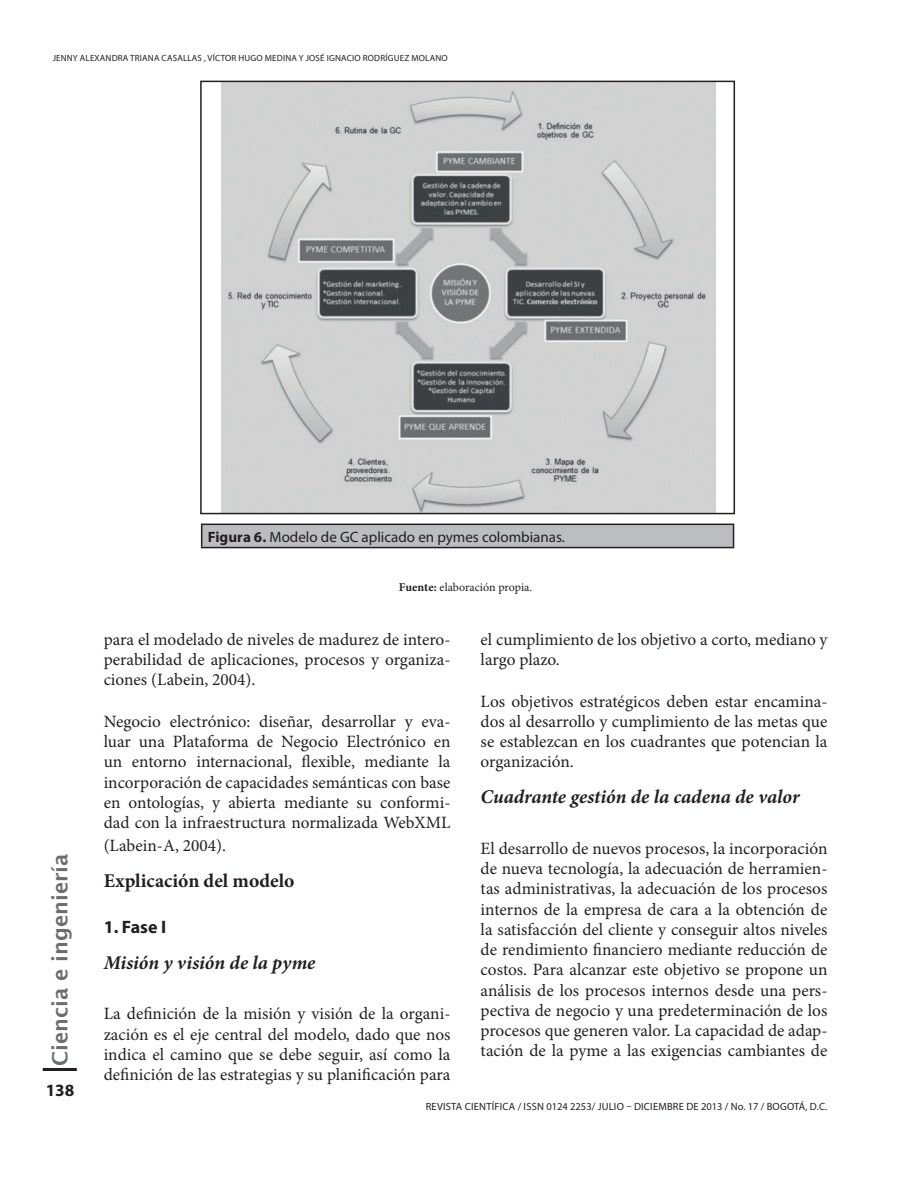
<style>
.page{position:relative;width:910px;height:1186px;background:#fff}
.page>*{position:absolute;margin:0;border:0;box-sizing:border-box;transform-origin:0 0}
.t1{font:600 21px "Lucida Sans";color:#6c6d70}
.TITULO_3{font:italic 700 19.5px "Minion Pro";letter-spacing:-.005em;color:#231f20}
.TITULO_2{font:700 19.5px "Minion Pro";color:#231f20}
._3{font:700 18px "Myriad Pro";color:#231f20}
.TEXTO11{font:17.25px/20.2px "Minion Pro";color:#231f20;text-align:justify}
.t2{font:700 17.25px "Myriad Pro";color:#231f20}
._5TC{font:15px "Myriad Pro";color:#231f20}
.fuente_figura{font:12px "Minion Pro";letter-spacing:-.005em;color:#231f20}
.t3{font:10.5px "Myriad Pro";letter-spacing:.02em;color:#231f20}
.t4{font:9px "Myriad Pro";letter-spacing:.02em;color:#231f20}
.s1{font-weight:700}
</style>
<div class="page">
<div style="left:43px;top:1068px;width:34px;height:3px;border:2px solid #231f20"></div>
<img style="left:221px;top:84px;width:493px;height:427px">
<div style="left:200px;top:81px;width:534px;height:433px;border:2px solid #231f20"></div>
<div style="left:201px;top:524px;width:532px;height:23px;background:#bcbdc0"></div>
<hr style="left:201px;top:523px;width:533px;height:2px;background:#231f20">
<svg style="left:201px;top:525px;width:1px;height:22px"></svg>
<hr style="left:732px;top:525px;width:2px;height:22px;background:#231f20">
<hr style="left:201px;top:547px;width:533px;height:1px;background:#231f20">
<p class="t4" style="left:53px;top:53px;width:396px">JENNY ALEXANDRA TRIANA CASALLAS , VÍCTOR HUGO MEDINA Y JOSÉ IGNACIO RODRÍGUEZ MOLANO</p>
<p class="t1" style="left:48px;top:1065px;width:214px;rotate:-90deg">Ciencia e ingeniería</p>
<p class="t2" style="left:46px;top:1078px;width:30px">138</p>
<p class="_5TC" style="left:207px;top:527px;width:358px"><span class="s1">Figura 6.</span> Modelo de GC aplicado en pymes colombianas.</p>
<p class="fuente_figura" style="left:398px;top:579px;width:135px"><span class="s1">Fuente:</span> elaboración propia.</p>
<p class="TEXTO11" style="left:104px;top:629px;width:348px">para el modelado de niveles de madurez de intero&shy;perabilidad de aplicaciones, procesos y organiza&shy;ciones (Labein, 2004).</p>
<p class="TEXTO11" style="left:104px;top:711px;width:348px">Negocio electrónico: diseñar, desarrollar y eva&shy;luar una Plataforma de Negocio Electrónico en un entorno internacional, flexible, mediante la incorporación de capacidades semánticas con base en ontologías, y abierta mediante su conformi&shy;dad con la infraestructura normalizada WebXML</p>
<p class="TEXTO11" style="left:104px;top:835px;width:124px">(Labein-A, 2004).</p>
<p class="TITULO_2" style="left:104px;top:866px;width:192px">Explicación del modelo</p>
<p class="_3" style="left:104px;top:915px;width:64px">1. Fase I</p>
<p class="TITULO_3" style="left:104px;top:948px;width:213px">Misión y visión de la pyme</p>
<p class="TEXTO11" style="left:104px;top:1004px;width:348px">La definición de la misión y visión de la organi&shy;zación es el eje central del modelo, dado que nos indica el camino que se debe seguir, así como la definición de las estrategias y su planificación para</p>
<p class="TEXTO11" style="left:480px;top:629px;width:348px">el cumplimiento de los objetivo a corto, mediano y largo plazo.</p>
<p class="TEXTO11" style="left:480px;top:691px;width:348px">Los objetivos estratégicos deben estar encamina&shy;dos al desarrollo y cumplimiento de las metas que se establezcan en los cuadrantes que potencian la organización.</p>
<p class="TITULO_3" style="left:480px;top:783px;width:320px">Cuadrante gestión de la cadena de valor</p>
<p class="TEXTO11" style="left:480px;top:838px;width:348px">El desarrollo de nuevos procesos, la incorporación de nueva tecnología, la adecuación de herramien&shy;tas administrativas, la adecuación de los procesos internos de la empresa de cara a la obtención de la satisfacción del cliente y conseguir altos niveles de rendimiento financiero mediante reducción de costos. Para alcanzar este objetivo se propone un análisis de los procesos internos desde una pers&shy;pectiva de negocio y una predeterminación de los procesos que generen valor. La capacidad de adap&shy;tación de la pyme a las exigencias cambiantes de</p>
<p class="t3" style="left:425px;top:1100px;width:403px">REVISTA CIENTÍFICA / ISSN 0124 2253/ JULIO – DICIEMBRE DE 2013 / No. 17 / BOGOTÁ, D.C.</p>
</div>
